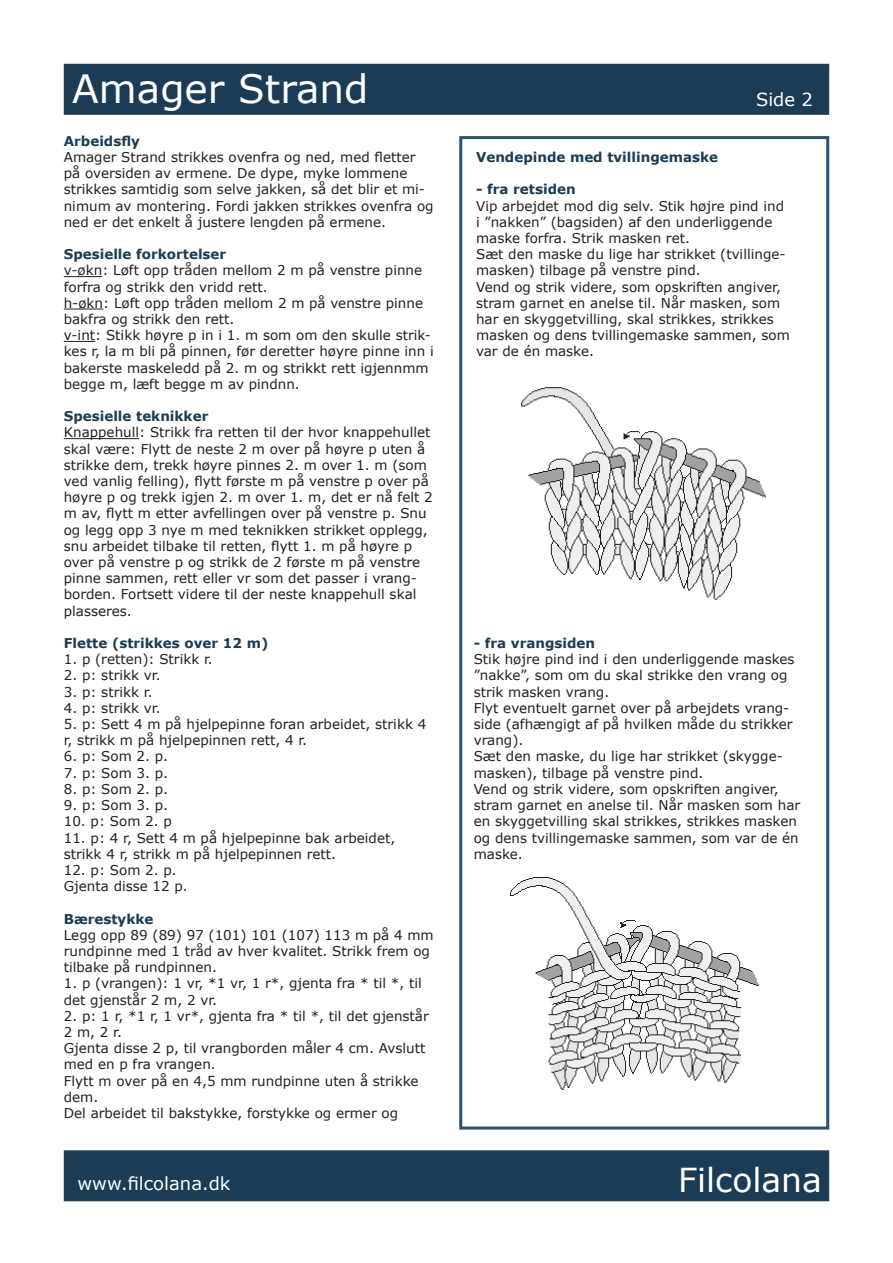
<style>
.page{position:relative;width:893px;height:1263px;background:#fff}
.page>*{position:absolute;margin:0;border:0;box-sizing:border-box;transform-origin:0 0}
.t1{font:39px "Verdana";color:#fff}
.t2{font:33px "Verdana";color:#fff}
.t3{font:18px "Verdana";color:#fff}
.krop{font:13.5px/16.2px "Verdana";color:#231f20}
.krop-2{font:700 13.5px "Verdana";color:#1b3c54}
</style>
<div class="page">
<div style="left:64px;top:64px;width:765px;height:51px;background:#1b3c54;border:2px solid #243c54"></div>
<div style="left:64px;top:1150px;width:765px;height:51px;background:#1b3c54;border:2px solid #243c54"></div>
<hr style="left:64px;top:276px;width:38px;height:1px;background:#231f20">
<hr style="left:64px;top:309px;width:39px;height:1px;background:#231f20">
<hr style="left:64px;top:341px;width:31px;height:1px;background:#231f20">
<hr style="left:64px;top:438px;width:75px;height:1px;background:#231f20">
<div style="left:459px;top:136px;width:370px;height:993px;border:3px solid #2b526c"></div>
<img style="left:521px;top:387px;width:245px;height:213px">
<img style="left:509px;top:877px;width:250px;height:213px">
<h1 class="t1" style="left:72px;top:62px;width:298px">Amager Strand</h1>
<p class="krop-2" style="left:64px;top:131px;width:78px">Arbeidsfly</p>
<p class="krop" style="left:64px;top:149px;width:371px">Amager Strand strikkes ovenfra og ned, med fletter på oversiden av ermene. De dype, myke lommene strikkes samtidig som selve jakken, så det blir et mi&shy;nimum av montering. Fordi jakken strikkes ovenfra og ned er det enkelt å justere lengden på ermene.</p>
<p class="krop-2" style="left:64px;top:245px;width:164px">Spesielle forkortelser</p>
<p class="krop" style="left:64px;top:262px;width:360px">v-økn: Løft opp tråden mellom 2 m på venstre pinne forfra og strikk den vridd rett.</p>
<p class="krop" style="left:64px;top:295px;width:361px">h-økn: Løft opp tråden mellom 2 m på venstre pinne bakfra og strikk den rett.</p>
<p class="krop" style="left:64px;top:327px;width:371px">v-int: Stikk høyre p in i 1. m som om den skulle strik&shy;kes r, la m bli på pinnen, før deretter høyre pinne inn i bakerste maskeledd på 2. m og strikkt rett igjennmm begge m, læft begge m av pindnn.</p>
<p class="krop-2" style="left:64px;top:407px;width:146px">Spesielle teknikker</p>
<p class="krop" style="left:64px;top:424px;width:370px">Knappehull: Strikk fra retten til der hvor knappehullet skal være: Flytt de neste 2 m over på høyre p uten å strikke dem, trekk høyre pinnes 2. m over 1. m (som ved vanlig felling), flytt første m på venstre p over på høyre p og trekk igjen 2. m over 1. m, det er nå felt 2 m av, flytt m etter avfellingen over på venstre p. Snu og legg opp 3 nye m med teknikken strikket opplegg, snu arbeidet tilbake til retten, flytt 1. m på høyre p over på venstre p og strikk de 2 første m på venstre pinne sammen, rett eller vr som det passer i vrang&shy;borden. Fortsett videre til der neste knappehull skal plasseres.</p>
<p class="krop-2" style="left:64px;top:634px;width:206px">Flette (strikkes over 12 m)</p>
<p class="krop" style="left:64px;top:651px;width:151px">1. p (retten): Strikk r.</p>
<p class="krop" style="left:64px;top:667px;width:98px">2. p: strikk vr.</p>
<p class="krop" style="left:64px;top:683px;width:90px">3. p: strikk r.</p>
<p class="krop" style="left:64px;top:700px;width:98px">4. p: strikk vr.</p>
<p class="krop" style="left:64px;top:716px;width:364px">5. p: Sett 4 m på hjelpepinne foran arbeidet, strikk 4 r, strikk m på hjelpepinnen rett, 4 r.</p>
<p class="krop" style="left:64px;top:748px;width:106px">6. p: Som 2. p.</p>
<p class="krop" style="left:64px;top:764px;width:106px">7. p: Som 3. p.</p>
<p class="krop" style="left:64px;top:781px;width:106px">8. p: Som 2. p.</p>
<p class="krop" style="left:64px;top:797px;width:106px">9. p: Som 3. p.</p>
<p class="krop" style="left:64px;top:813px;width:110px">10. p: Som 2. p</p>
<p class="krop" style="left:64px;top:829px;width:333px">11. p: 4 r, Sett 4 m på hjelpepinne bak arbeidet, strikk 4 r, strikk m på hjelpepinnen rett.</p>
<p class="krop" style="left:64px;top:862px;width:114px">12. p: Som 2. p.</p>
<p class="krop" style="left:64px;top:878px;width:125px">Gjenta disse 12 p.</p>
<p class="krop-2" style="left:64px;top:909px;width:91px">Bærestykke</p>
<p class="krop" style="left:64px;top:926px;width:371px">Legg opp 89 (89) 97 (101) 101 (107) 113 m på 4 mm rundpinne med 1 tråd av hver kvalitet. Strikk frem og tilbake på rundpinnen.</p>
<p class="krop" style="left:64px;top:975px;width:359px">1. p (vrangen): 1 vr, *1 vr, 1 r*, gjenta fra * til *, til det gjenstår 2 m, 2 vr.</p>
<p class="krop" style="left:64px;top:1007px;width:366px">2. p: 1 r, *1 r, 1 vr*, gjenta fra * til *, til det gjenstår<br>2 m, 2 r.</p>
<p class="krop" style="left:64px;top:1040px;width:363px">Gjenta disse 2 p, til vrangborden måler 4 cm. Avslutt med en p fra vrangen.</p>
<p class="krop" style="left:64px;top:1072px;width:356px">Flytt m over på en 4,5 mm rundpinne uten å strikke dem.</p>
<p class="krop" style="left:64px;top:1105px;width:336px">Del arbeidet til bakstykke, forstykke og ermer og</p>
<h3 class="t3" style="left:756px;top:87px;width:58px">Side 2</h3>
<p class="krop-2" style="left:476px;top:148px;width:244px">Vendepinde med tvillingemaske</p>
<p class="krop-2" style="left:476px;top:180px;width:101px">- fra retsiden</p>
<p class="krop" style="left:476px;top:197px;width:309px">Vip arbejdet mod dig selv. Stik højre pind ind i ”nakken” (bagsiden) af den underliggende maske forfra. Strik masken ret.</p>
<p class="krop" style="left:476px;top:246px;width:311px">Sæt den maske du lige har strikket (tvillinge&shy;masken) tilbage på venstre pind.</p>
<p class="krop" style="left:476px;top:278px;width:315px">Vend og strik videre, som opskriften angiver, stram garnet en anelse til. Når masken, som har en skyggetvilling, skal strikkes, strikkes masken og dens tvillingemaske sammen, som var de én maske.</p>
<p class="krop-2" style="left:474px;top:634px;width:123px">- fra vrangsiden</p>
<p class="krop" style="left:474px;top:651px;width:322px">Stik højre pind ind i den underliggende maskes ”nakke”, som om du skal strikke den vrang og strik masken vrang.</p>
<p class="krop" style="left:474px;top:700px;width:320px">Flyt eventuelt garnet over på arbejdets vrang&shy;side (afhængigt af på hvilken måde du strikker vrang).</p>
<p class="krop" style="left:474px;top:748px;width:311px">Sæt den maske, du lige har strikket (skygge&shy;masken), tilbage på venstre pind.</p>
<p class="krop" style="left:474px;top:781px;width:328px">Vend og strik videre, som opskriften angiver, stram garnet en anelse til. Når masken som har en skyggetvilling skal strikkes, strikkes masken og dens tvillingemaske sammen, som var de én maske.</p>
<h3 class="t3" style="left:78px;top:1171px;width:154px">www.filcolana.dk</h3>
<h2 class="t2" style="left:678px;top:1157px;width:145px">Filcolana</h2>
</div>
